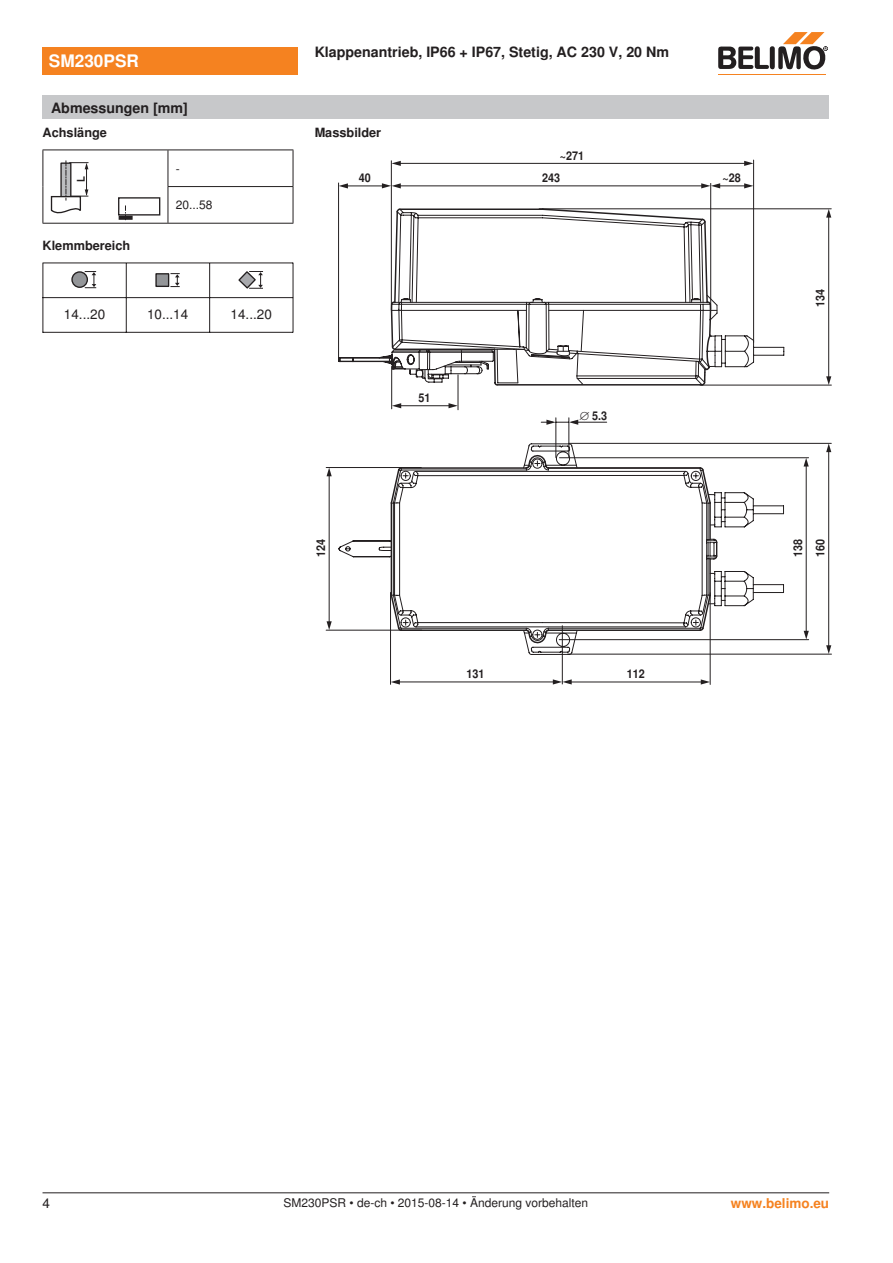
<style>
.page{position:relative;width:893px;height:1263px;background:#fff}
.page>*{position:absolute;margin:0;border:0;box-sizing:border-box;transform-origin:0 0}
.t1{font:700 17.25px "Nimbus Sans BEL";color:#fff}
.t2{font:700 14.25px "Nimbus Sans BEL";color:#231f20}
.t3{font:13.5px "Nimbus Sans BEL";color:#231f20}
.t4{font:700 13.5px "Nimbus Sans BEL";color:#f58220}
.t5{font:13.5px "Nimbus Sans BEL";color:#231f20}
.t6{font:700 12.75px "Nimbus Sans BEL";color:#231f20}
.t7{font:12px "Nimbus Sans BEL";color:#231f20}
.t8{font:700 12px/22.5px "Nimbus Sans BEL";color:#231f20;scale:.9 1}
.t9{font:700 12px "Nimbus Sans BEL";color:#231f20}
.t10{font:700 10.65px "Nimbus Sans BEL";color:#231f20;scale:.9 1}
</style>
<div class="page">
<hr style="left:43px;top:150px;width:1px;height:37px;background:#231f20">
<hr style="left:43px;top:187px;width:1px;height:36px;background:#231f20">
<hr style="left:168px;top:150px;width:1px;height:36px;background:#231f20">
<hr style="left:293px;top:150px;width:1px;height:36px;background:#231f20">
<hr style="left:168px;top:187px;width:1px;height:36px;background:#231f20">
<hr style="left:293px;top:187px;width:1px;height:36px;background:#231f20">
<hr style="left:43px;top:150px;width:125px;height:1px;background:#231f20">
<hr style="left:168px;top:150px;width:125px;height:1px;background:#231f20">
<hr style="left:168px;top:186px;width:125px;height:1px;background:#231f20">
<hr style="left:43px;top:223px;width:125px;height:1px;background:#231f20">
<hr style="left:168px;top:223px;width:125px;height:1px;background:#231f20">
<svg style="left:50px;top:161px;width:38px;height:53px"></svg>
<div style="left:118px;top:197px;width:42px;height:19px;background:#fff;border:1px solid #231f20"></div>
<svg style="left:119px;top:216px;width:14px;height:4px"></svg>
<svg style="left:125px;top:205px;width:1px;height:15px"></svg>
<hr style="left:43px;top:263px;width:1px;height:69px;background:#231f20">
<hr style="left:126px;top:263px;width:1px;height:69px;background:#231f20">
<hr style="left:209px;top:263px;width:1px;height:69px;background:#231f20">
<hr style="left:293px;top:263px;width:1px;height:69px;background:#231f20">
<hr style="left:43px;top:263px;width:250px;height:1px;background:#231f20">
<hr style="left:43px;top:297px;width:250px;height:1px;background:#231f20">
<hr style="left:43px;top:332px;width:250px;height:1px;background:#231f20">
<div style="left:72px;top:272px;width:15px;height:15px;background:#939598;border-radius:50%"></div>
<div style="left:71px;top:271px;width:17px;height:17px;border:1px solid #231f20;border-radius:50%"></div>
<svg style="left:85px;top:271px;width:11px;height:17px"></svg>
<svg style="left:170px;top:273px;width:10px;height:14px"></svg>
<div style="left:156px;top:274px;width:13px;height:12px;background:#939598"></div>
<div style="left:155px;top:273px;width:14px;height:14px;border:1px solid #231f20"></div>
<svg style="left:238px;top:271px;width:25px;height:18px"></svg>
<hr style="left:326px;top:630px;width:96px;height:1px;background:#231f20">
<hr style="left:326px;top:467px;width:95px;height:1px;background:#231f20">
<hr style="left:391px;top:366px;width:1px;height:43px;background:#231f20">
<svg style="left:339px;top:208px;width:445px;height:178px"></svg>
<svg style="left:392px;top:360px;width:325px;height:83px"></svg>
<svg style="left:338px;top:458px;width:446px;height:149px"></svg>
<svg style="left:390px;top:443px;width:322px;height:212px"></svg>
<svg style="left:400px;top:470px;width:301px;height:170px"></svg>
<hr style="left:329px;top:473px;width:1px;height:151px;background:#231f20">
<svg style="left:327px;top:621px;width:5px;height:9px"></svg>
<svg style="left:327px;top:468px;width:5px;height:8px"></svg>
<hr style="left:806px;top:464px;width:1px;height:169px;background:#231f20">
<hr style="left:559px;top:639px;width:250px;height:1px;background:#231f20">
<svg style="left:804px;top:631px;width:5px;height:8px"></svg>
<hr style="left:559px;top:457px;width:250px;height:1px;background:#231f20">
<svg style="left:804px;top:458px;width:5px;height:8px"></svg>
<hr style="left:828px;top:450px;width:1px;height:198px;background:#231f20">
<hr style="left:567px;top:654px;width:264px;height:1px;background:#231f20">
<svg style="left:826px;top:645px;width:5px;height:9px"></svg>
<hr style="left:569px;top:443px;width:262px;height:1px;background:#231f20">
<svg style="left:826px;top:443px;width:5px;height:9px"></svg>
<hr style="left:828px;top:214px;width:1px;height:166px;background:#231f20">
<hr style="left:700px;top:385px;width:131px;height:1px;background:#231f20">
<svg style="left:826px;top:376px;width:5px;height:9px"></svg>
<hr style="left:539px;top:209px;width:292px;height:1px;background:#231f20">
<svg style="left:826px;top:209px;width:5px;height:9px"></svg>
<hr style="left:390px;top:592px;width:1px;height:93px;background:#231f20">
<hr style="left:562px;top:625px;width:1px;height:59px;background:#231f20">
<hr style="left:710px;top:593px;width:1px;height:91px;background:#231f20">
<hr style="left:569px;top:682px;width:134px;height:1px;background:#231f20">
<svg style="left:701px;top:679px;width:9px;height:5px"></svg>
<hr style="left:397px;top:682px;width:159px;height:1px;background:#231f20">
<svg style="left:553px;top:679px;width:19px;height:5px"></svg>
<svg style="left:391px;top:679px;width:9px;height:5px"></svg>
<svg style="left:541px;top:420px;width:37px;height:5px"></svg>
<hr style="left:391px;top:161px;width:1px;height:149px;background:#231f20">
<hr style="left:338px;top:183px;width:1px;height:179px;background:#231f20">
<hr style="left:710px;top:183px;width:1px;height:127px;background:#231f20">
<hr style="left:753px;top:160px;width:1px;height:182px;background:#231f20">
<hr style="left:717px;top:186px;width:30px;height:1px;background:#231f20">
<svg style="left:744px;top:183px;width:9px;height:5px"></svg>
<hr style="left:398px;top:186px;width:306px;height:1px;background:#231f20">
<svg style="left:701px;top:183px;width:19px;height:5px"></svg>
<hr style="left:346px;top:186px;width:37px;height:1px;background:#231f20">
<svg style="left:382px;top:183px;width:19px;height:5px"></svg>
<svg style="left:339px;top:183px;width:9px;height:5px"></svg>
<svg style="left:744px;top:161px;width:9px;height:5px"></svg>
<hr style="left:398px;top:163px;width:349px;height:1px;background:#231f20">
<svg style="left:391px;top:161px;width:10px;height:5px"></svg>
<hr style="left:399px;top:405px;width:52px;height:1px;background:#231f20">
<svg style="left:448px;top:403px;width:10px;height:5px"></svg>
<svg style="left:392px;top:403px;width:9px;height:5px"></svg>
<div style="left:43px;top:47px;width:255px;height:27px;background:#f58220"></div>
<hr style="left:718px;top:74px;width:107px;height:1px;background:#f58220">
<svg style="left:718px;top:32px;width:110px;height:38px"></svg>
<div style="left:43px;top:96px;width:786px;height:23px;background:#c7c8ca"></div>
<hr style="left:43px;top:1192px;width:786px;height:1px;background:#231f20">
<p class="t1" style="left:49px;top:51px;width:92px">SM230PSR</p>
<p class="t2" style="left:51px;top:99px;width:138px">Abmessungen [mm]</p>
<p class="t6" style="left:43px;top:125px;width:66px">Achslänge</p>
<p class="t10" style="left:75px;top:182px;width:8px;rotate:-90deg">L</p>
<p class="t6" style="left:43px;top:238px;width:89px">Klemmbereich</p>
<p class="t7" style="left:176px;top:161px;width:5px">-</p>
<p class="t7" style="left:176px;top:198px;width:38px">20...58</p>
<p class="t3" style="left:64px;top:306px;width:43px">14...20</p>
<p class="t3" style="left:147px;top:306px;width:43px">10...14</p>
<p class="t3" style="left:231px;top:306px;width:43px">14...20</p>
<p class="t2" style="left:315px;top:44px;width:356px">Klappenantrieb, IP66 + IP67, Stetig, AC 230 V, 20 Nm</p>
<p class="t6" style="left:315px;top:125px;width:68px">Massbilder</p>
<p class="t8" style="left:560px;top:145px;width:29px">~271</p>
<p class="t8" style="left:359px;top:167px;width:15px">40</p>
<p class="t8" style="left:542px;top:167px;width:22px">243</p>
<p class="t8" style="left:723px;top:167px;width:22px">~28</p>
<p class="t8" style="left:419px;top:387px;width:15px">51</p>
<p class="t9" style="left:579px;top:408px;width:30px">∅5.3</p>
<p class="t8" style="left:810px;top:307px;width:22px;rotate:-90deg">134</p>
<p class="t8" style="left:310px;top:557px;width:22px;rotate:-90deg">124</p>
<p class="t8" style="left:787px;top:557px;width:22px;rotate:-90deg">138<br>160</p>
<p class="t8" style="left:466px;top:663px;width:22px">131</p>
<p class="t8" style="left:627px;top:663px;width:22px">112</p>
<p class="t5" style="left:43px;top:1195px;width:9px">4</p>
<p class="t7" style="left:283px;top:1196px;width:306px">SM230PSR • de-ch • 2015-08-14 • Änderung vorbehalten</p>
<p class="t4" style="left:731px;top:1195px;width:100px">www.belimo.eu</p>
</div>
